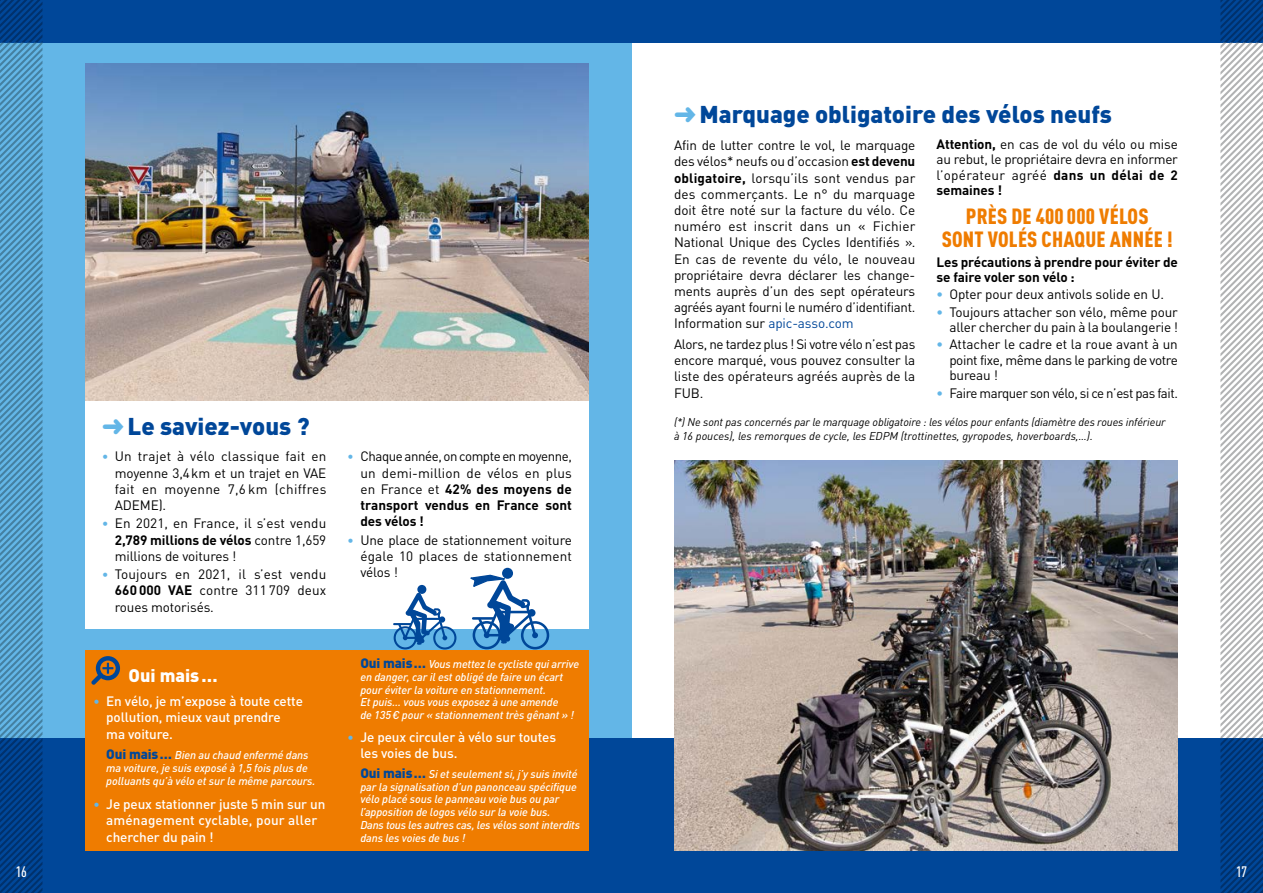
<style>
.page{position:relative;width:1263px;height:893px;background:#fff}
.page>*{position:absolute;margin:0;border:0;box-sizing:border-box;transform-origin:0 0}
.t1{font:900 24px "DIN Pro";color:#004799}
.t2{font:900 condensed 21.75px/22.8px "DIN Pro";letter-spacing:.01em;color:#ef7c00;text-align:center}
.t3{font:900 18px "DIN Pro";color:#fff}
.t4{font:500 condensed 15px "DIN Pro";color:#fff}
.t5{font:13.5px/16.2px "DIN Pro";letter-spacing:-.01em;color:#000;text-align:justify}
.t6{font:500 13.5px/16.6px "DIN Pro";letter-spacing:-.01em;color:#fff}
.t7{font:700 13.5px/15.3px "DIN Pro";letter-spacing:-.01em;color:#000}
.t8{font:13.5px "DIN Pro";letter-spacing:-.03em;color:#000}
.t9{font:italic 500 11.25px/12.9px "DIN Pro";letter-spacing:-.01em;color:#fff}
.t10{font:italic 11.25px/13.5px "DIN Pro";letter-spacing:-.01em;color:#000}
.s1{font-weight:700;font-size:12.75px;color:#63b6e7}
.s2{font-weight:700}
.s3{font-weight:900;font-style:normal;font-size:13.5px;color:#004799}
.s4{color:#004799}
.s5{font-weight:700;color:#63b6e7}
</style>
<div class="page">
<div style="left:631px;top:738px;width:632px;height:155px;background:#004799"></div>
<div style="left:0;top:0;width:631px;height:893px;background:#63b6e7"></div>
<div style="left:0;top:738px;width:631px;height:155px;background:#004799"></div>
<div style="left:85px;top:400px;width:504px;height:228px;background:#fff"></div>
<img style="left:85px;top:64px;width:504px;height:336px">
<img style="left:674px;top:461px;width:504px;height:389px">
<div style="left:85px;top:650px;width:504px;height:200px;background:#ef7c00"></div>
<svg style="left:91px;top:656px;width:29px;height:29px"></svg>
<div style="left:473px;top:621px;width:28px;height:28px;border:3px solid #004799;border-radius:50%"></div>
<div style="left:521px;top:621px;width:28px;height:28px;border:3px solid #004799;border-radius:50%"></div>
<div style="left:502px;top:568px;width:11px;height:11px;background:#004799;border-radius:50%"></div>
<svg style="left:468px;top:571px;width:70px;height:74px"></svg>
<div style="left:394px;top:626px;width:23px;height:23px;border:2px solid #004799;border-radius:50%"></div>
<div style="left:433px;top:626px;width:23px;height:23px;border:2px solid #004799;border-radius:50%"></div>
<svg style="left:394px;top:585px;width:53px;height:61px"></svg>
<div style="left:417px;top:585px;width:9px;height:9px;background:#004799;border-radius:50%"></div>
<div style="left:631px;top:0;width:632px;height:43px;background:#004799"></div>
<svg style="left:1220px;top:0;width:43px;height:893px"></svg>
<div style="left:0;top:0;width:631px;height:43px;background:#004799"></div>
<svg style="left:0;top:0;width:43px;height:893px"></svg>
<h1 class="t1" style="left:128px;top:405px;width:184px">Le saviez-vous ?</h1>
<p class="t5" style="left:115px;top:447px;width:213px;text-indent:-13px"><span class="s1">•</span> Un trajet à vélo classique fait en moyenne 3,4 km et un trajet en VAE fait en moyenne 7,6 km (chiffres ADEME).</p>
<p class="t5" style="left:115px;top:514px;width:213px;text-indent:-13px"><span class="s1">•</span> En 2021, en France, il s’est vendu <span class="s2">2,789 millions de vélos</span> contre 1,659 millions de voitures !</p>
<p class="t5" style="left:115px;top:565px;width:213px;text-indent:-13px"><span class="s1">•</span> Toujours en 2021, il s’est vendu <span class="s2">660 000 VAE</span> contre 311 709 deux roues motorisés.</p>
<h3 class="t3" style="left:129px;top:660px;width:91px">Oui mais …</h3>
<p class="t6" style="left:106px;top:691px;width:198px;text-indent:-13px"><span class="s1">•</span> En vélo, je m’expose à toute cette pollution, mieux vaut prendre ma voiture.</p>
<p class="t9" style="left:106px;top:747px;width:211px"><span class="s3">Oui mais …</span> Bien au chaud enfermé dans ma voiture, je suis exposé à 1,5 fois plus de polluants qu’à vélo et sur le même parcours.</p>
<p class="t6" style="left:106px;top:794px;width:220px;text-indent:-13px"><span class="s1">•</span> Je peux stationner juste 5 min sur un aménagement cyclable, pour aller chercher du pain !</p>
<p class="t5" style="left:360px;top:447px;width:213px;text-indent:-13px"><span class="s1">•</span> Chaque année, on compte en moyenne, un demi-million de vélos en plus en France et <span class="s2">42% des moyens de transport vendus en France sont des vélos !</span></p>
<p class="t5" style="left:360px;top:530px;width:213px;text-indent:-13px"><span class="s1">•</span> Une place de stationnement voiture égale 10 places de stationnement vélos !</p>
<p class="t9" style="left:360px;top:656px;width:220px"><span class="s3">Oui mais …</span> Vous mettez le cycliste qui arrive en danger, car il est obligé de faire un écart pour éviter la voiture en stationnement.<br>Et puis… vous vous exposez à une amende<br>de 135€ pour « stationnement très gênant » !</p>
<p class="t6" style="left:360px;top:727px;width:197px;text-indent:-13px"><span class="s1">•</span> Je peux circuler à vélo sur toutes les voies de bus.</p>
<p class="t9" style="left:360px;top:766px;width:221px"><span class="s3">Oui mais …</span> Si et seulement si, j’y suis invité par la signalisation d’un panonceau spécifique vélo placé sous le panneau voie bus ou par l’apposition de logos vélo sur la voie bus.<br>Dans tous les autres cas, les vélos sont interdits dans les voies de bus !</p>
<h1 class="t1" style="left:699px;top:94px;width:414px">Marquage obligatoire des vélos neufs</h1>
<p class="t5" style="left:674px;top:136px;width:243px">Afin de lutter contre le vol, le marquage des vélos* neufs ou d’occasion <span class="s2">est devenu obligatoire,</span> lorsqu’ils sont vendus par des commerçants. Le n° du marquage doit être noté sur la facture du vélo. Ce numéro est inscrit dans un « Fichier National Unique des Cycles Identifiés ».<br>En cas de revente du vélo, le nouveau propriétaire devra déclarer les change&shy;ments auprès d’un des sept opérateurs agréés ayant fourni le numéro d’identifiant.<br>Information sur <span class="s4">apic-asso.com</span></p>
<p class="t5" style="left:674px;top:335px;width:243px">Alors, ne tardez plus ! Si votre vélo n’est pas encore marqué, vous pouvez consulter la liste des opérateurs agréés auprès de la FUB.</p>
<p class="t5" style="left:936px;top:135px;width:243px;line-height:15.3px"><span class="s2">Attention,</span> en cas de vol du vélo ou mise au rebut, le propriétaire devra en informer l’opérateur agréé <span class="s2">dans un délai de 2 semaines !</span></p>
<h2 class="t2" style="left:942px;top:203px;width:233px">PRÈS DE 400 000 VÉLOS<br>SONT VOLÉS CHAQUE ANNÉE !</h2>
<p class="t7" style="left:936px;top:253px;width:243px">Les précautions à prendre pour éviter de se faire voler son vélo :</p>
<p class="t5" style="left:936px;top:285px;width:229px"><span class="s5">•</span> Opter pour deux antivols solide en U.</p>
<p class="t5" style="left:936px;top:303px;width:243px;line-height:15.3px;text-align:right"><span class="s5">•</span> Toujours attacher son vélo, même pour aller chercher du pain à la boulangerie !</p>
<p class="t5" style="left:949px;top:336px;width:230px;line-height:15.3px;text-indent:-13px"><span class="s5">•</span> Attacher le cadre et la roue avant à un point fixe, même dans le parking de votre bureau !</p>
<p class="t8" style="left:936px;top:382px;width:243px"><span class="s5">•</span> Faire marquer son vélo, si ce n’est pas fait.</p>
<p class="t10" style="left:674px;top:414px;width:493px">(*) Ne sont pas concernés par le marquage obligatoire : les vélos pour enfants (diamètre des roues inférieur à 16 pouces), les remorques de cycle, les EDPM (trottinettes, gyropodes, hoverboards,…).</p>
<p class="t4" style="left:16px;top:861px;width:13px">16</p>
<p class="t4" style="left:1236px;top:861px;width:13px">17</p>
</div>
